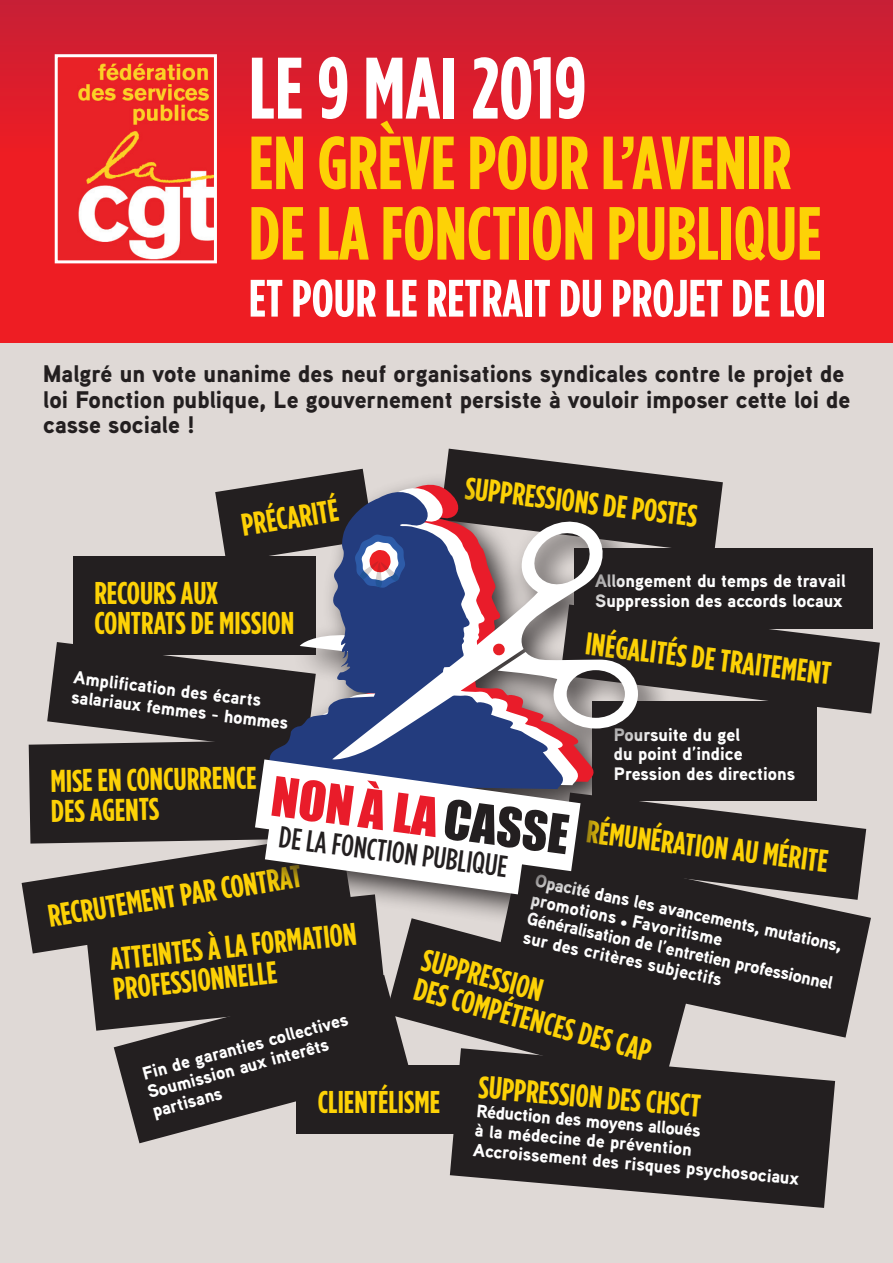
<style>
.page{position:relative;width:893px;height:1263px;background:#fff}
.page>*{position:absolute;margin:0;border:0;box-sizing:border-box;transform-origin:0 0}
.t1{font:700 87px "Gotham Condensed";color:#fff}
.t2{font:700 75px/70.5px "Gotham Condensed";color:#fdd206}
.t3{font:700 52.5px "Gotham Condensed";color:#fff}
.t4{font:49.95px "Impact";color:#231f20}
.t5{font:700 31.5px/30px "Gotham Condensed";color:#fdd206}
.t6{font:700 31.5px "Gotham Condensed";color:#fed105}
.t7{font:500 30.3px "Gotham Condensed";color:#231f20}
.t8{font:900 24px/25.5px "Aaux Pro";color:#231f20}
.t9{font:900 18px/19.5px "Aaux Pro";color:#fff}
.s1{font-size:50.4px;color:#e91c2a}
.s2{color:#e91c2a}
</style>
<div class="page">
<div style="left:0;top:342px;width:893px;height:921px;background:#dfd9d6"></div>
<div style="left:1px;top:0;width:892px;height:342px;background:linear-gradient(to bottom,#d21e30,#f81d1e)"></div>
<img style="left:59px;top:58px;width:154px;height:201px">
<div style="left:55px;top:54px;width:162px;height:209px;border:3px solid #fff"></div>
<svg style="left:450px;top:1068px;width:385px;height:140px;fill:#231f20"></svg>
<div style="left:73px;top:556px;width:243px;height:99px;background:#231f20"></div>
<svg style="left:446px;top:449px;width:277px;height:99px"></svg>
<svg style="left:450px;top:1031px;width:239px;height:57px;background:#383434"></svg>
<svg style="left:114px;top:1031px;width:295px;height:112px;fill:#231f20"></svg>
<svg style="left:496px;top:1031px;width:351px;height:6px;fill:#231f20"></svg>
<div style="left:574px;top:548px;width:298px;height:80px;background:#231f20"></div>
<div style="left:243px;top:472px;width:428px;height:455px;background:#231f20"></div>
<svg style="left:316px;top:486px;width:143px;height:118px;background:#b17a8c"></svg>
<svg style="left:215px;top:469px;width:190px;height:119px"></svg>
<svg style="left:332px;top:517px;width:275px;height:87px;background:#827a92"></svg>
<svg style="left:22px;top:604px;width:858px;height:427px"></svg>
<div style="left:296px;top:1065px;width:165px;height:69px;background:#231f20"></div>
<h1 class="t1" style="left:249px;top:39px;width:339px">LE 9 MAI 2019</h1>
<h2 class="t2" style="left:249px;top:126px;width:574px">EN GRÈVE POUR L’AVENIR<br>DE LA FONCTION PUBLIQUE</h2>
<h3 class="t3" style="left:249px;top:269px;width:578px">ET POUR LE RETRAIT DU PROJET DE LOI</h3>
<h3 class="t8" style="left:43px;top:360px;width:809px">Malgré un vote unanime des neuf organisations syndicales contre le projet de loi Fonction publique, Le gouvernement persiste à vouloir imposer cette loi de casse sociale !</h3>
<h3 class="t6" style="left:239px;top:507px;width:99px;rotate:-9deg">PRÉCARITÉ</h3>
<h3 class="t5" style="left:467px;top:472px;width:235px;rotate:7deg">SUPPRESSIONS DE POSTES</h3>
<p class="t9" style="left:595px;top:571px;width:252px">Allongement du temps de travail<br>Suppression des accords locaux</p>
<h3 class="t5" style="left:94px;top:577px;width:201px">RECOURS AUX<br>CONTRATS DE MISSION</h3>
<h3 class="t5" style="left:588px;top:628px;width:249px;rotate:7deg">INÉGALITÉS DE TRAITEMENT</h3>
<p class="t9" style="left:75px;top:667px;width:220px;rotate:7deg">Amplification des écarts salariaux femmes - hommes</p>
<p class="t9" style="left:614px;top:724px;width:183px">Poursuite du gel<br>du point d’indice<br>Pression des directions</p>
<h3 class="t5" style="left:50px;top:765px;width:208px;rotate:-1deg">MISE EN CONCURRENCE<br>DES AGENTS</h3>
<h3 class="t4" style="left:278px;top:755px;width:301px;rotate:8deg"><span class="s1">NON</span><span class="s2">À LA</span> CASSE</h3>
<h3 class="t5" style="left:589px;top:816px;width:245px;rotate:7deg">RÉMUNÉRATION AU MÉRITE</h3>
<p class="t9" style="left:538px;top:870px;width:315px;rotate:12deg">Opacité dans les avancements, mutations, promotions ● Favoritisme<br>Généralisation de l’entretien professionnel sur des critères subjectifs</p>
<h3 class="t7" style="left:282px;top:819px;width:232px;rotate:8deg">DE LA FONCTION PUBLIQUE</h3>
<h3 class="t5" style="left:46px;top:900px;width:257px;rotate:-9deg">RECRUTEMENT PAR CONTRAT</h3>
<h3 class="t5" style="left:108px;top:943px;width:249px;rotate:-6deg">ATTEINTES À LA FORMATION<br>PROFESSIONNELLE</h3>
<p class="t9" style="left:140px;top:1063px;width:214px;rotate:-15deg">Fin de garanties collectives<br>Soumission aux interêts partisans</p>
<h3 class="t5" style="left:427px;top:944px;width:246px;rotate:15deg">SUPPRESSION<br>DES COMPÉTENCES DES CAP</h3>
<h3 class="t5" style="left:480px;top:1071px;width:224px;rotate:5deg">SUPPRESSION DES CHSCT</h3>
<h3 class="t5" style="left:318px;top:1086px;width:124px">CLIENTÉLISME</h3>
<p class="t9" style="left:478px;top:1100px;width:328px;rotate:5deg">Réduction des moyens alloués<br>à la médecine de prévention<br>Accroissement des risques psychosociaux</p>
</div>
